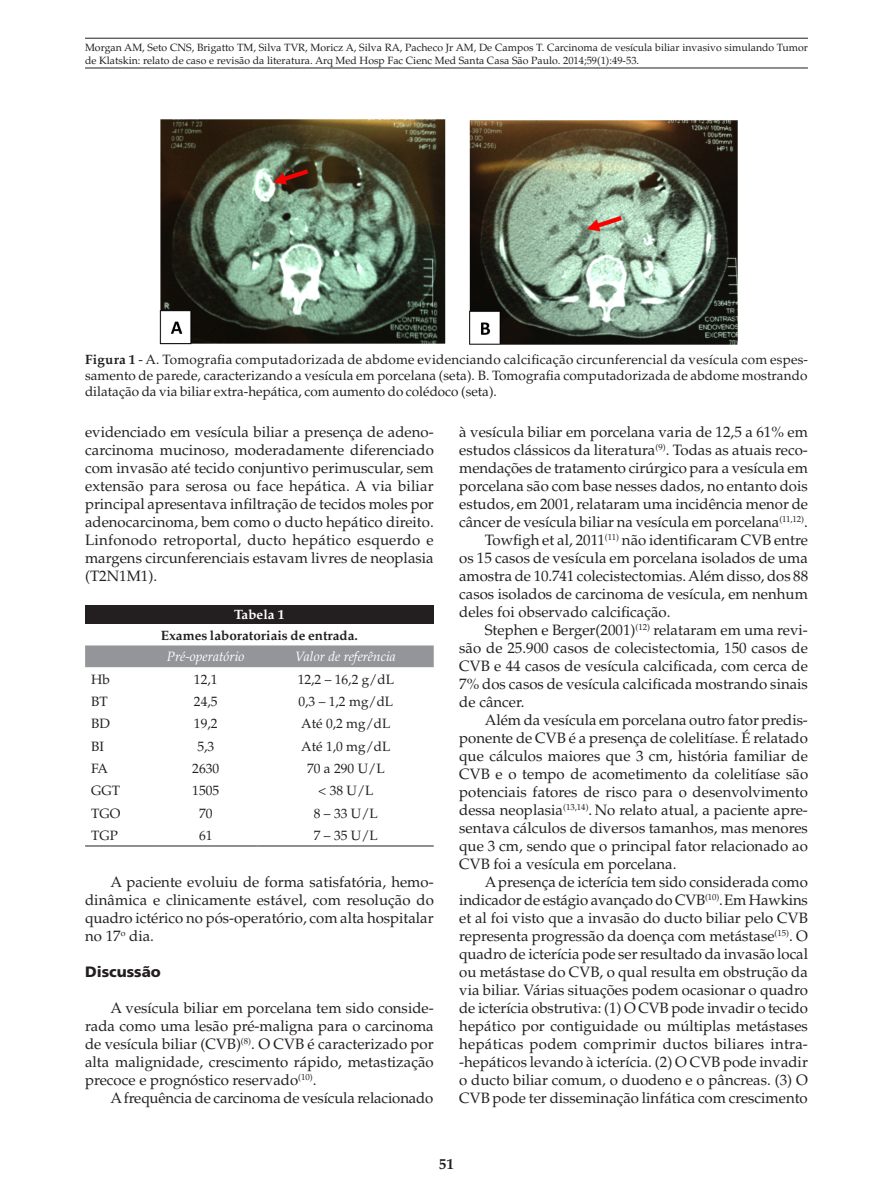
<style>
.page{position:relative;width:893px;height:1191px;background:#fff}
.page>*{position:absolute;margin:0;border:0;box-sizing:border-box;transform-origin:0 0}
.t1{font:15px/18px "Palatino";color:#231f20;text-align:justify}
.Sessão{font:900 15px "Frutiger";color:#231f20}
.t2{font:700 15px "Palatino";color:#231f20}
.Figura{font:13.5px/16.2px "Palatino";color:#231f20;text-align:justify}
.Tabela-corpo{font:13.5px "Palatino";color:#231f20}
.Tabela-cabeça{font:italic 13.5px "Palatino";color:#fff}
.Tabela-título{font:700 13.5px "Palatino";color:#231f20}
.Tabela{font:700 13.5px "Palatino";color:#fff}
.t3{font:10.5px/13.5px "Palatino";color:#231f20}
.s1{font-weight:700}
</style>
<div class="page">
<hr style="left:85px;top:38px;width:723px;height:1px;background:#231f20">
<hr style="left:85px;top:68px;width:723px;height:1px;background:#231f20">
<div style="left:85px;top:605px;width:349px;height:18px;background:#231f20"></div>
<div style="left:85px;top:645px;width:349px;height:22px;background:#939598"></div>
<hr style="left:85px;top:845px;width:69px;height:1px;background:#231f20">
<hr style="left:154px;top:845px;width:103px;height:1px;background:#231f20">
<hr style="left:257px;top:845px;width:177px;height:1px;background:#231f20">
<img style="left:159px;top:119px;width:578px;height:225px">
<p class="t3" style="left:85px;top:40px;width:724px">Morgan AM, Seto CNS, Brigatto TM, Silva TVR, Moricz A, Silva RA, Pacheco Jr AM, De Campos T. Carcinoma de vesícula biliar invasivo simulando Tumor de Klatskin: relato de caso e revisão da literatura. Arq Med Hosp Fac Cienc Med Santa Casa São Paulo. 2014;59(1):49-53.</p>
<p class="Figura" style="left:85px;top:351px;width:724px"><span class="s1">Figura 1</span> - A. Tomografia computadorizada de abdome evidenciando calcificação circunferencial da vesícula com espes&shy;samento de parede, caracterizando a vesícula em porcelana (seta). B. Tomografia computadorizada de abdome mostrando dilatação da via biliar extra-hepática, com aumento do colédoco (seta).</p>
<p class="t1" style="left:459px;top:423px;width:350px">à vesícula biliar em porcelana varia de 12,5 a 61% em estudos clássicos da literatura<sup>(9)</sup>. Todas as atuais reco&shy;mendações de tratamento cirúrgico para a vesícula em porcelana são com base nesses dados, no entanto dois estudos, em 2001, relataram uma incidência menor de câncer de vesícula biliar na vesícula em porcelana<sup>(11,12)</sup>.</p>
<p class="t1" style="left:459px;top:531px;width:350px;text-indent:26px">Towfigh et al, 2011<sup>(11)</sup> não identificaram CVB entre os 15 casos de vesícula em porcelana isolados de uma amostra de 10.741 colecistectomias. Além disso, dos 88 casos isolados de carcinoma de vesícula, em nenhum deles foi observado calcificação.</p>
<p class="t1" style="left:459px;top:621px;width:350px;text-indent:26px">Stephen e Berger(2001)<sup>(12)</sup> relataram em uma revi&shy;são de 25.900 casos de colecistectomia, 150 casos de CVB e 44 casos de vesícula calcificada, com cerca de 7% dos casos de vesícula calcificada mostrando sinais de câncer.</p>
<p class="t1" style="left:459px;top:711px;width:350px;text-indent:26px">Além da vesícula em porcelana outro fator predis&shy;ponente de CVB é a presença de colelitíase. É relatado que cálculos maiores que 3 cm, história familiar de CVB e o tempo de acometimento da colelitíase são potenciais fatores de risco para o desenvolvimento dessa neoplasia<sup>(13,14)</sup>. No relato atual, a paciente apre&shy;sentava cálculos de diversos tamanhos, mas menores que 3 cm, sendo que o principal fator relacionado ao CVB foi a vesícula em porcelana.</p>
<p class="t1" style="left:459px;top:873px;width:350px;text-indent:26px">A presença de icterícia tem sido considerada como indicador de estágio avançado do CVB<sup>(10)</sup>.Em Hawkins et al foi visto que a invasão do ducto biliar pelo CVB representa progressão da doença com metástase<sup>(15)</sup>. O quadro de icterícia pode ser resultado da invasão local ou metástase do CVB, o qual resulta em obstrução da via biliar. Várias situações podem ocasionar o quadro de icterícia obstrutiva: (1) O CVB pode invadir o tecido hepático por contiguidade ou múltiplas metástases hepáticas podem comprimir ductos biliares intra--hepáticos levando à icterícia. (2) O CVB pode invadir o ducto biliar comum, o duodeno e o pâncreas. (3) O CVB pode ter disseminação linfática com crescimento</p>
<p class="t1" style="left:85px;top:423px;width:350px">evidenciado em vesícula biliar a presença de adeno&shy;carcinoma mucinoso, moderadamente diferenciado com invasão até tecido conjuntivo perimuscular, sem extensão para serosa ou face hepática. A via biliar principal apresentava infiltração de tecidos moles por adenocarcinoma, bem como o ducto hepático direito.<br>Linfonodo retroportal, ducto hepático esquerdo e margens circunferenciais estavam livres de neoplasia (T2N1M1).</p>
<p class="Tabela" style="left:234px;top:607px;width:52px">Tabela 1</p>
<p class="Tabela-título" style="left:161px;top:627px;width:198px">Exames laboratoriais de entrada.</p>
<p class="Tabela-cabeça" style="left:167px;top:649px;width:79px">Pré-operatório</p>
<p class="Tabela-cabeça" style="left:295px;top:649px;width:102px">Valor de referência</p>
<p class="Tabela-corpo" style="left:91px;top:671px;width:20px">Hb</p>
<p class="Tabela-corpo" style="left:194px;top:671px;width:25px">12,1</p>
<p class="Tabela-corpo" style="left:298px;top:671px;width:98px">12,2 – 16,2 g/dL</p>
<p class="Tabela-corpo" style="left:91px;top:693px;width:18px">BT</p>
<p class="Tabela-corpo" style="left:194px;top:693px;width:25px">24,5</p>
<p class="Tabela-corpo" style="left:298px;top:693px;width:96px">0,3 – 1,2 mg/dL</p>
<p class="Tabela-corpo" style="left:91px;top:715px;width:20px">BD</p>
<p class="Tabela-corpo" style="left:194px;top:715px;width:25px">19,2</p>
<p class="Tabela-corpo" style="left:301px;top:715px;width:91px">Até 0,2 mg/dL</p>
<p class="Tabela-corpo" style="left:91px;top:738px;width:14px">BI</p>
<p class="Tabela-corpo" style="left:197px;top:738px;width:18px">5,3</p>
<p class="Tabela-corpo" style="left:301px;top:738px;width:91px">Até 1,0 mg/dL</p>
<p class="Tabela-corpo" style="left:91px;top:760px;width:19px">FA</p>
<p class="Tabela-corpo" style="left:192px;top:760px;width:28px">2630</p>
<p class="Tabela-corpo" style="left:307px;top:760px;width:79px">70 a 290 U/L</p>
<p class="Tabela-corpo" style="left:91px;top:782px;width:30px">GGT</p>
<p class="Tabela-corpo" style="left:192px;top:782px;width:28px">1505</p>
<p class="Tabela-corpo" style="left:318px;top:782px;width:57px">&lt; 38 U/L</p>
<p class="Tabela-corpo" style="left:91px;top:805px;width:31px">TGO</p>
<p class="Tabela-corpo" style="left:199px;top:805px;width:15px">70</p>
<p class="Tabela-corpo" style="left:314px;top:805px;width:66px">8 – 33 U/L</p>
<p class="Tabela-corpo" style="left:91px;top:827px;width:28px">TGP</p>
<p class="Tabela-corpo" style="left:199px;top:827px;width:15px">61</p>
<p class="Tabela-corpo" style="left:314px;top:827px;width:66px">7 – 35 U/L</p>
<p class="t1" style="left:85px;top:873px;width:350px;text-indent:26px">A paciente evoluiu de forma satisfatória, hemo&shy;dinâmica e clinicamente estável, com resolução do quadro ictérico no pós-operatório, com alta hospitalar no 17<sup>o</sup> dia.</p>
<p class="Sessão" style="left:85px;top:962px;width:77px">Discussão</p>
<p class="t1" style="left:85px;top:999px;width:350px;text-indent:26px">A vesícula biliar em porcelana tem sido conside&shy;rada como uma lesão pré-maligna para o carcinoma de vesícula biliar (CVB)<sup>(8)</sup>. O CVB é caracterizado por alta malignidade, crescimento rápido, metastização precoce e prognóstico reservado<sup>(10)</sup>.</p>
<p class="t1" style="left:111px;top:1089px;width:324px">A frequência de carcinoma de vesícula relacionado</p>
<p class="t2" style="left:439px;top:1154px;width:16px">51</p>
</div>
